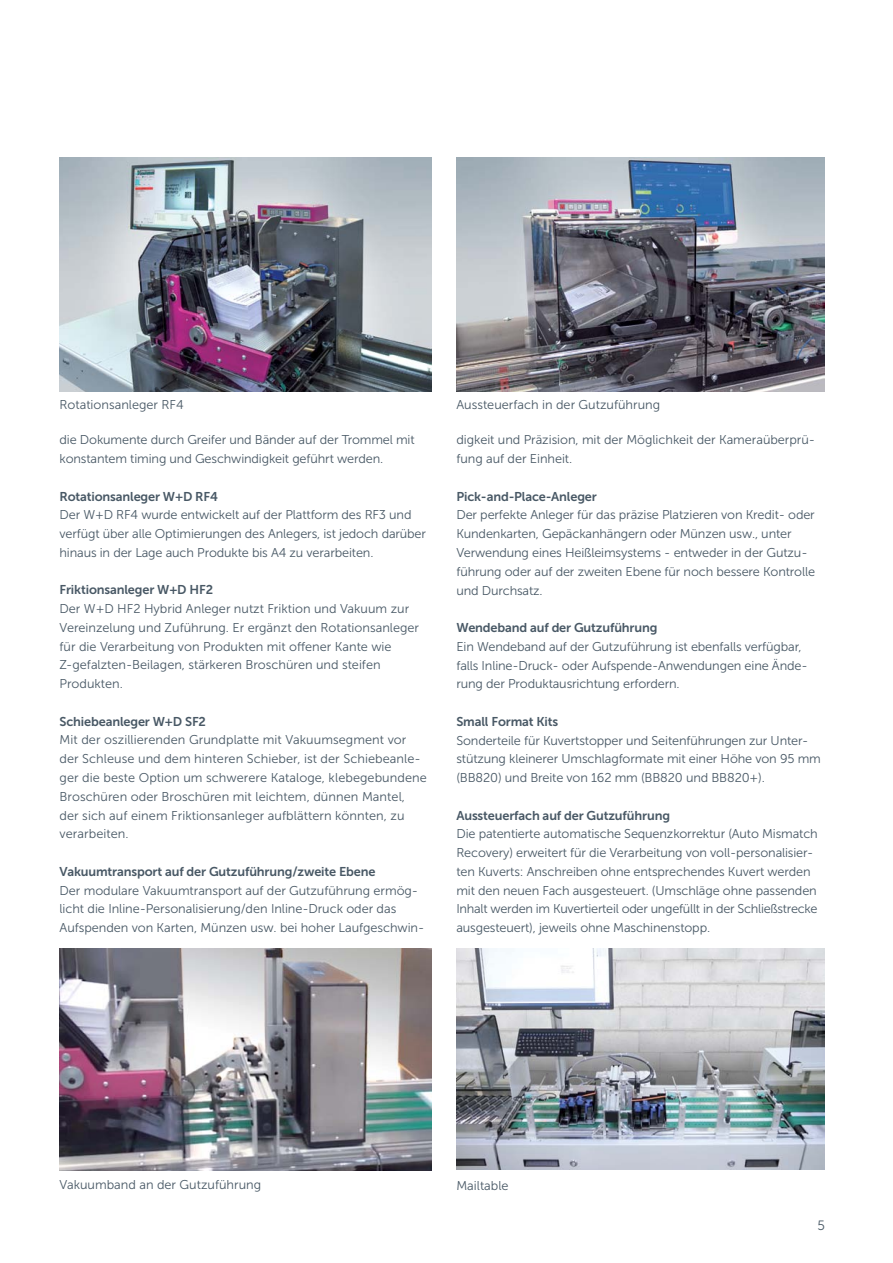
<style>
.page{position:relative;width:893px;height:1263px;background:#fff}
.page>*{position:absolute;margin:0;border:0;box-sizing:border-box;transform-origin:0 0}
.t1{font:13.5px "Museo Sans 300";color:#485865}
.t2{font:12.75px/18.8px "Museo Sans 300";letter-spacing:-.01em;color:#485865}
.t3{font:12.75px "Museo Sans 700";letter-spacing:-.01em;color:#485865}
</style>
<div class="page">
<img style="left:456px;top:948px;width:369px;height:222px">
<img style="left:456px;top:157px;width:369px;height:234px">
<img style="left:60px;top:157px;width:372px;height:234px">
<img style="left:60px;top:948px;width:372px;height:223px">
<p class="t2" style="left:60px;top:396px;width:126px">Rotationsanleger RF4</p>
<p class="t2" style="left:60px;top:431px;width:357px">die Dokumente durch Greifer und Bänder auf der Trommel mit konstantem timing und Geschwindigkeit geführt werden.</p>
<p class="t3" style="left:60px;top:489px;width:160px">Rotationsanleger W+D RF4</p>
<p class="t2" style="left:60px;top:506px;width:368px">Der W+D RF4 wurde entwickelt auf der Plattform des RF3 und verfügt über alle Optimierungen des Anlegers, ist jedoch darüber hinaus in der Lage auch Produkte bis A4 zu verarbeiten.</p>
<p class="t3" style="left:60px;top:583px;width:155px">Friktionsanleger W+D HF2</p>
<p class="t2" style="left:60px;top:599px;width:361px">Der W+D HF2 Hybrid Anleger nutzt Friktion und Vakuum zur Vereinzelung und Zuführung. Er ergänzt den Rotationsanleger für die Verarbeitung von Produkten mit offener Kante wie Z-gefalzten-Beilagen, stärkeren Broschüren und steifen Produkten.</p>
<p class="t3" style="left:60px;top:714px;width:148px">Schiebeanleger W+D SF2</p>
<p class="t2" style="left:60px;top:731px;width:369px">Mit der oszillierenden Grundplatte mit Vakuumsegment vor der Schleuse und dem hinteren Schieber, ist der Schiebeanle&shy;ger die beste Option um schwerere Kataloge, klebegebundene Broschüren oder Broschüren mit leichtem, dünnen Mantel, der sich auf einem Friktionsanleger aufblättern könnten, zu verarbeiten.</p>
<p class="t3" style="left:60px;top:864px;width:318px">Vakuumtransport auf der Gutzuführung/zweite Ebene</p>
<p class="t2" style="left:60px;top:881px;width:366px">Der modulare Vakuumtransport auf der Gutzuführung ermög&shy;licht die Inline-Personalisierung/den Inline-Druck oder das<br>Aufspenden von Karten, Münzen usw. bei hoher Laufgeschwin-</p>
<p class="t2" style="left:456px;top:395px;width:205px">Aussteuerfach in der Gutzuführung</p>
<p class="t2" style="left:456px;top:431px;width:360px">digkeit und Präzision, mit der Möglichkeit der Kameraüberprü&shy;fung auf der Einheit.</p>
<p class="t3" style="left:456px;top:489px;width:142px">Pick-and-Place-Anleger</p>
<p class="t2" style="left:456px;top:506px;width:360px">Der perfekte Anleger für das präzise Platzieren von Kredit- oder Kundenkarten, Gepäckanhängern oder Münzen usw., unter Verwendung eines Heißleimsystems - entweder in der Gutzu&shy;führung oder auf der zweiten Ebene für noch bessere Kontrolle und Durchsatz.</p>
<p class="t3" style="left:456px;top:620px;width:203px">Wendeband auf der Gutzuführung</p>
<p class="t2" style="left:456px;top:637px;width:353px">Ein Wendeband auf der Gutzuführung ist ebenfalls verfügbar, falls Inline-Druck- oder Aufspende-Anwendungen eine Ände&shy;rung der Produktausrichtung erfordern.</p>
<p class="t3" style="left:456px;top:714px;width:103px">Small Format Kits</p>
<p class="t2" style="left:456px;top:731px;width:366px">Sonderteile für Kuvertstopper und Seitenführungen zur Unter&shy;stützung kleinerer Umschlagformate mit einer Höhe von 95 mm (BB820) und Breite von 162 mm (BB820 und BB820+).</p>
<p class="t3" style="left:456px;top:808px;width:215px">Aussteuerfach auf der Gutzuführung</p>
<p class="t2" style="left:456px;top:825px;width:363px">Die patentierte automatische Sequenzkorrektur (Auto Mismatch Recovery) erweitert für die Verarbeitung von voll-personalisier&shy;ten Kuverts: Anschreiben ohne entsprechendes Kuvert werden mit den neuen Fach ausgesteuert. (Umschläge ohne passenden Inhalt werden im Kuvertierteil oder ungefüllt in der Schließstrecke ausgesteuert), jeweils ohne Maschinenstopp.</p>
<p class="t2" style="left:60px;top:1176px;width:203px">Vakuumband an der Gutzuführung</p>
<p class="t2" style="left:456px;top:1176px;width:54px">Mailtable</p>
<p class="t1" style="left:817px;top:1217px;width:9px">5</p>
</div>
